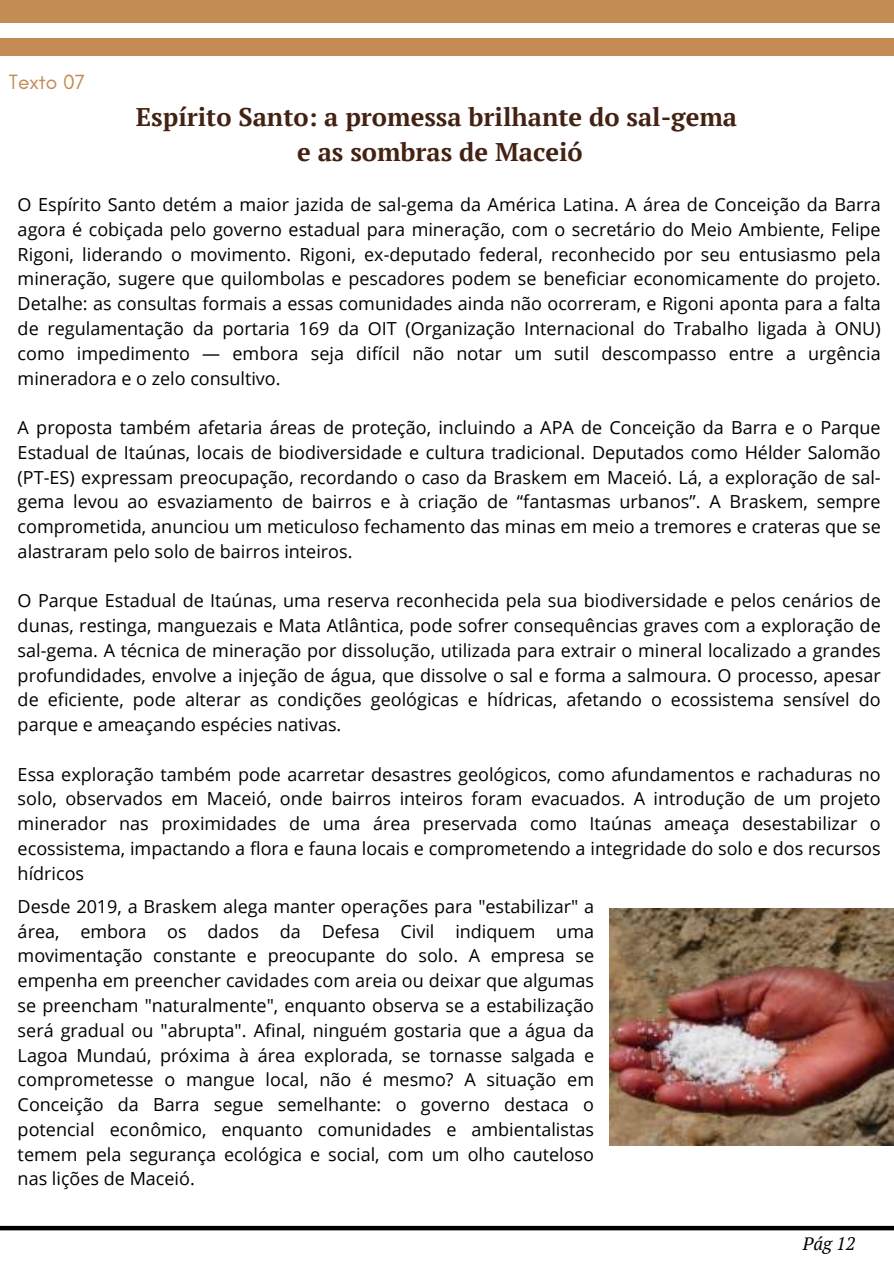
<style>
.page{position:relative;width:894px;height:1264px;background:#fff}
.page>*{position:absolute;margin:0;border:0;box-sizing:border-box;transform-origin:0 0}
.t1{font:700 25.5px/34.8px "PT Serif";color:#432213;text-align:center}
.t2{font:21px "Glacial Indifference";color:#c48c55}
.t3{font:18px/24.8px "Open Sans";color:#000;text-align:justify}
.t4{font:italic 18px "PT Serif";color:#000}
</style>
<div class="page">
<div style="left:0;top:0;width:893px;height:23px;background:#c48c55"></div>
<div style="left:0;top:38px;width:893px;height:18px;background:#c48c55"></div>
<div style="left:0;top:1225px;width:893px;height:5px;background:#000"></div>
<img style="left:609px;top:908px;width:283px;height:237px">
<p class="t2" style="left:9px;top:69px;width:78px">Texto 07</p>
<h1 class="t1" style="left:136px;top:99px;width:602px">Espírito Santo: a promessa brilhante do sal-gema e as sombras de Maceió</h1>
<p class="t3" style="left:18px;top:192px;width:864px">O Espírito Santo detém a maior jazida de sal-gema da América Latina. A área de Conceição da Barra agora é cobiçada pelo governo estadual para mineração, com o secretário do Meio Ambiente, Felipe Rigoni, liderando o movimento. Rigoni, ex-deputado federal, reconhecido por seu entusiasmo pela mineração, sugere que quilombolas e pescadores podem se beneficiar economicamente do projeto.<br>Detalhe: as consultas formais a essas comunidades ainda não ocorreram, e Rigoni aponta para a falta de regulamentação da portaria 169 da OIT (Organização Internacional do Trabalho ligada à ONU) como impedimento — embora seja difícil não notar um sutil descompasso entre a urgência mineradora e o zelo consultivo.</p>
<p class="t3" style="left:18px;top:414px;width:864px">A proposta também afetaria áreas de proteção, incluindo a APA de Conceição da Barra e o Parque Estadual de Itaúnas, locais de biodiversidade e cultura tradicional. Deputados como Hélder Salomão (PT-ES) expressam preocupação, recordando o caso da Braskem em Maceió. Lá, a exploração de sal&shy;gema levou ao esvaziamento de bairros e à criação de “fantasmas urbanos”. A Braskem, sempre comprometida, anunciou um meticuloso fechamento das minas em meio a tremores e crateras que se alastraram pelo solo de bairros inteiros.</p>
<p class="t3" style="left:18px;top:588px;width:864px">O Parque Estadual de Itaúnas, uma reserva reconhecida pela sua biodiversidade e pelos cenários de dunas, restinga, manguezais e Mata Atlântica, pode sofrer consequências graves com a exploração de sal-gema. A técnica de mineração por dissolução, utilizada para extrair o mineral localizado a grandes profundidades, envolve a injeção de água, que dissolve o sal e forma a salmoura. O processo, apesar de eficiente, pode alterar as condições geológicas e hídricas, afetando o ecossistema sensível do parque e ameaçando espécies nativas.</p>
<p class="t3" style="left:18px;top:761px;width:864px">Essa exploração também pode acarretar desastres geológicos, como afundamentos e rachaduras no solo, observados em Maceió, onde bairros inteiros foram evacuados. A introdução de um projeto minerador nas proximidades de uma área preservada como Itaúnas ameaça desestabilizar o ecossistema, impactando a flora e fauna locais e comprometendo a integridade do solo e dos recursos hídricos</p>
<p class="t3" style="left:18px;top:893px;width:577px">Desde 2019, a Braskem alega manter operações para "estabilizar" a área, embora os dados da Defesa Civil indiquem uma movimentação constante e preocupante do solo. A empresa se empenha em preencher cavidades com areia ou deixar que algumas se preencham "naturalmente", enquanto observa se a estabilização será gradual ou "abrupta". Afinal, ninguém gostaria que a água da Lagoa Mundaú, próxima à área explorada, se tornasse salgada e comprometesse o mangue local, não é mesmo? A situação em Conceição da Barra segue semelhante: o governo destaca o potencial econômico, enquanto comunidades e ambientalistas temem pela segurança ecológica e social, com um olho cauteloso nas lições de Maceió.</p>
<p class="t4" style="left:802px;top:1231px;width:54px">Pág 12</p>
</div>
